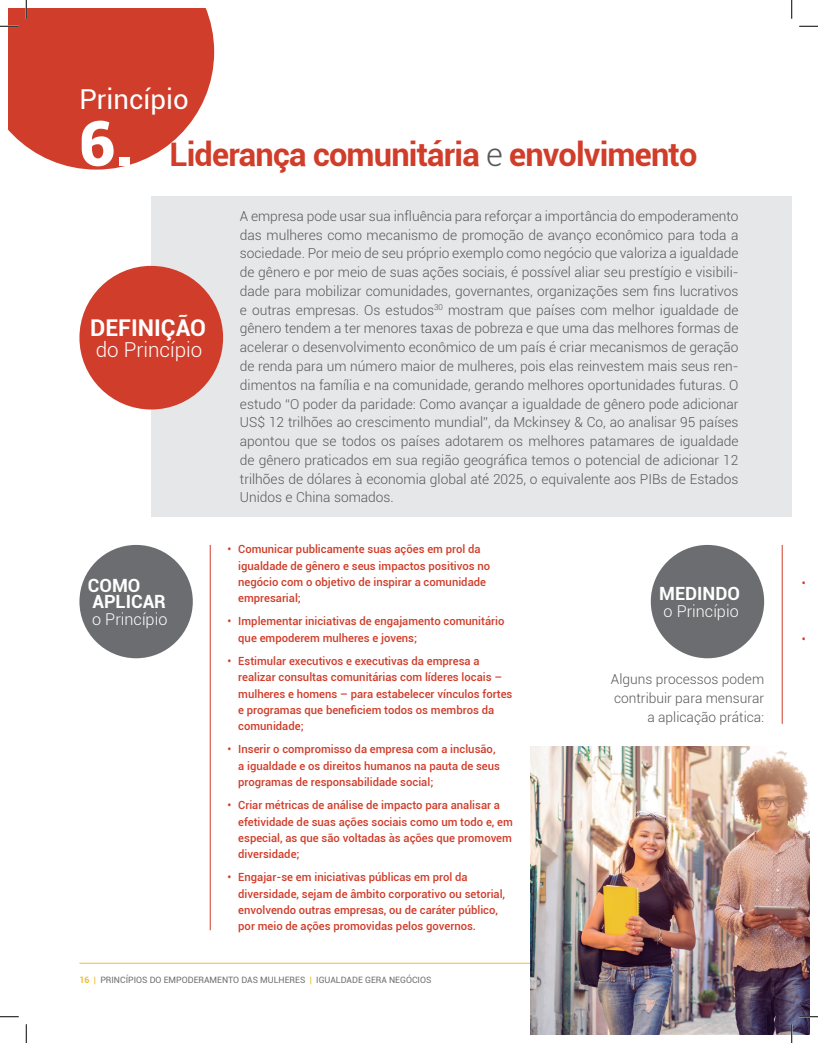
<style>
.page{position:relative;width:818px;height:1043px;background:#fff}
.page>*{position:absolute;margin:0;border:0;box-sizing:border-box;transform-origin:0 0}
.t1{font:700 32.5px "Roboto";letter-spacing:-.025em;color:#d03d2a}
.t2{font:27.5px "Roboto";color:#fff}
.t3{font:700 23.12px "Roboto";color:#fff}
.t4{font:300 20.62px "Roboto";color:#fff}
.t5{font:700 18.25px/16.2px "Roboto";color:#fff}
.t6{font:300 16.25px "Roboto";color:#fff}
.t7{font:300 13.75px/18.8px "Roboto";color:#57585a;text-align:justify}
.t8{font:500 11.25px/16.2px "Roboto";color:#d03d2a}
.t9{font:8.75px "Roboto";color:#6c6d70}
.s1{font-weight:900;font-size:62.5px;color:#fff}
.s2{font-weight:300;color:#57585a}
.s3{font-weight:700;color:#f2bd2d}
.s4{color:#f2bd2d}
</style>
<div class="page">
<div style="left:151px;top:196px;width:640px;height:320px;background:#e6e7e9"></div>
<div style="left:79px;top:266px;width:144px;height:143px;background:#d03d2a;border-radius:50%"></div>
<div style="left:79px;top:545px;width:114px;height:113px;background:#6c6d70;border-radius:50%"></div>
<hr style="left:210px;top:545px;width:1px;height:385px;background:#d03d2a">
<div style="left:650px;top:545px;width:114px;height:113px;background:#6c6d70;border-radius:50%"></div>
<hr style="left:781px;top:545px;width:1px;height:178px;background:#d03d2a">
<hr style="left:79px;top:962px;width:659px;height:1px;background:#f2bd2d">
<img style="left:530px;top:746px;width:279px;height:288px">
<svg style="left:799px;top:25px;width:19px;height:2px"></svg>
<svg style="left:0;top:1016px;width:19px;height:1px"></svg>
<svg style="left:799px;top:1015px;width:19px;height:2px"></svg>
<svg style="left:0;top:0;width:214px;height:170px"></svg>
<svg style="left:25px;top:1024px;width:2px;height:18px"></svg>
<svg style="left:791px;top:0;width:1px;height:19px"></svg>
<svg style="left:790px;top:1024px;width:2px;height:18px"></svg>
<h2 class="t2" style="left:79px;top:80px;width:111px">Princípio</h2>
<h1 class="t1" style="left:79px;top:131px;width:619px"><span class="s1">6.</span> Liderança comunitária <span class="s2">e</span> envolvimento</h1>
<h3 class="t3" style="left:90px;top:311px;width:117px">DEFINIÇÃO</h3>
<h3 class="t4" style="left:96px;top:335px;width:108px">do Princípio</h3>
<h3 class="t5" style="left:88px;top:577px;width:80px">COMO<br>APLICAR</h3>
<p class="t6" style="left:92px;top:607px;width:77px">o Princípio</p>
<p class="t7" style="left:240px;top:206px;width:500px">A empresa pode usar sua influência para reforçar a importância do empoderamento das mulheres como mecanismo de promoção de avanço econômico para toda a sociedade. Por meio de seu próprio exemplo como negócio que valoriza a igualdade de gênero e por meio de suas ações sociais, é possível aliar seu prestígio e visibili&shy;dade para mobilizar comunidades, governantes, organizações sem fins lucrativos e outras empresas. Os estudos<sup>30</sup> mostram que países com melhor igualdade de gênero tendem a ter menores taxas de pobreza e que uma das melhores formas de acelerar o desenvolvimento econômico de um país é criar mecanismos de geração de renda para um número maior de mulheres, pois elas reinvestem mais seus ren&shy;dimentos na família e na comunidade, gerando melhores oportunidades futuras. O estudo “O poder da paridade: Como avançar a igualdade de gênero pode adicionar US$ 12 trilhões ao crescimento mundial”, da Mckinsey &amp; Co, ao analisar 95 países apontou que se todos os países adotarem os melhores patamares de igualdade de gênero praticados em sua região geográfica temos o potencial de adicionar 12 trilhões de dólares à economia global até 2025, o equivalente aos PIBs de Estados Unidos e China somados.</p>
<p class="t8" style="left:238px;top:541px;width:253px;text-indent:-11px">• Comunicar publicamente suas ações em prol da igualdade de gênero e seus impactos positivos no negócio com o objetivo de inspirar a comunidade empresarial;</p>
<p class="t8" style="left:238px;top:613px;width:267px;text-indent:-11px">• Implementar iniciativas de engajamento comunitário que empoderem mulheres e jovens;</p>
<p class="t8" style="left:238px;top:652px;width:276px;text-indent:-11px">• Estimular executivos e executivas da empresa a realizar consultas comunitárias com líderes locais – mulheres e homens – para estabelecer vínculos fortes e programas que beneficiem todos os membros da comunidade;</p>
<p class="t8" style="left:238px;top:741px;width:263px;text-indent:-11px">• Inserir o compromisso da empresa com a inclusão, a igualdade e os direitos humanos na pauta de seus programas de responsabilidade social;</p>
<p class="t8" style="left:238px;top:796px;width:276px;text-indent:-11px">• Criar métricas de análise de impacto para analisar a efetividade de suas ações sociais como um todo e, em especial, as que são voltadas às ações que promovem diversidade;</p>
<p class="t8" style="left:238px;top:868px;width:268px;text-indent:-11px">• Engajar-se em iniciativas públicas em prol da diversidade, sejam de âmbito corporativo ou setorial, envolvendo outras empresas, ou de caráter público, por meio de ações promovidas pelos governos.</p>
<h3 class="t5" style="left:659px;top:585px;width:82px">MEDINDO</h3>
<p class="t6" style="left:663px;top:599px;width:77px">o Princípio</p>
<p class="t7" style="left:611px;top:669px;width:155px;text-align:right">Alguns processos podem contribuir para mensurar a aplicação prática:</p>
<p class="t9" style="left:79px;top:974px;width:353px"><span class="s3">16</span> <span class="s4">|</span> PRINCÍPIOS DO EMPODERAMENTO DAS MULHERES <span class="s4">|</span> IGUALDADE GERA NEGÓCIOS</p>
<p class="t8" style="left:801px;top:575px;width:22px">• M</p>
<p class="t8" style="left:801px;top:630px;width:15px">• I</p>
</div>
